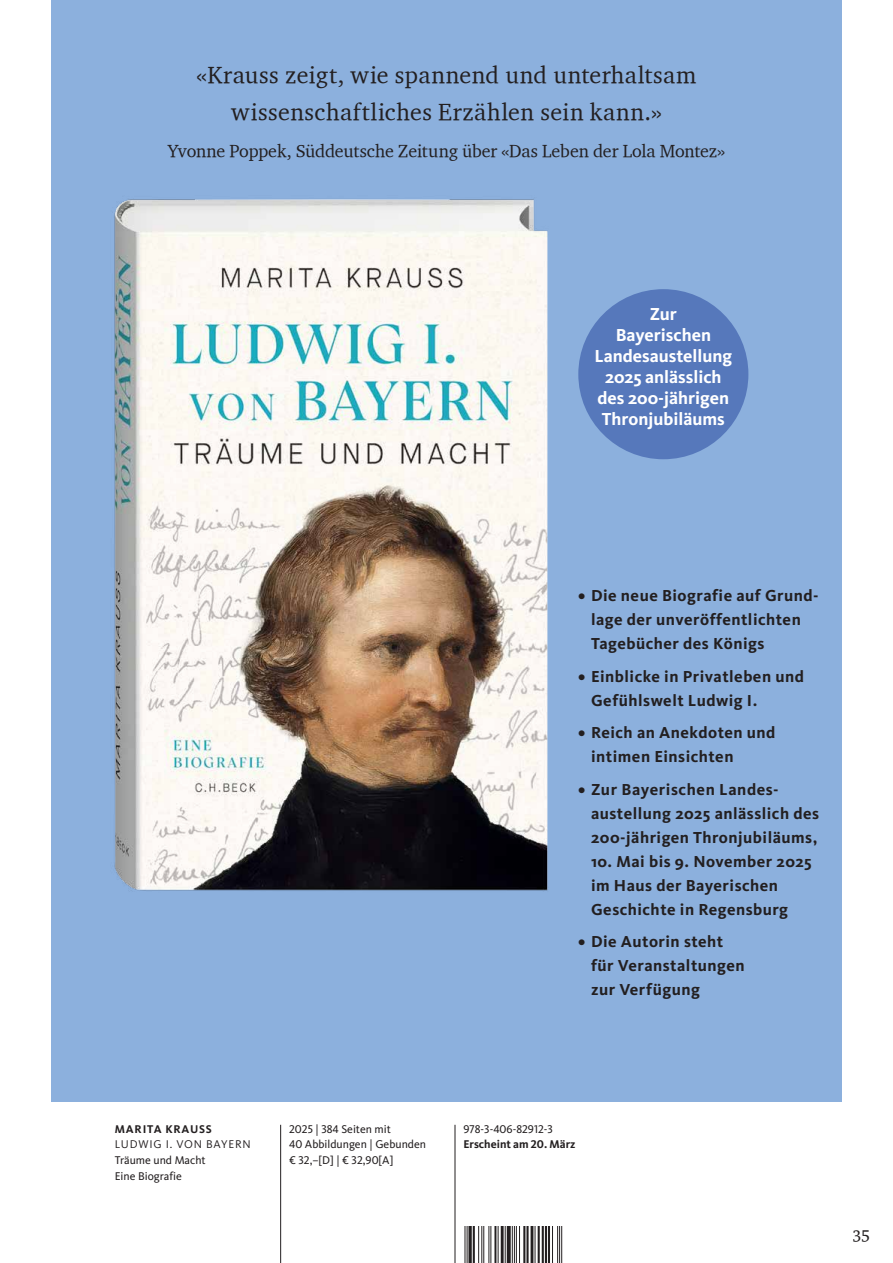
<style>
.page{position:relative;width:893px;height:1263px;background:#fff}
.page>*{position:absolute;margin:0;border:0;box-sizing:border-box;transform-origin:0 0}
.t1{font:24px/37.5px "Charter OSITCTT";letter-spacing:.02em;color:#231f20;text-align:center}
.t2{font:700 18px/21px "Kievit Pro";color:#fff;text-align:center}
.t3{font:18px "Charter OSITCTT";letter-spacing:-.01em;color:#231f20}
.t4{font:700 16.5px/24px "Kievit Pro";letter-spacing:.03em;color:#231f20}
.t5{font:11.7px/15.8px "Kievit Pro";color:#231f20}
.t6{font:700 11.7px "Kievit Pro";color:#231f20}
.t7{font:11.7px "Kievit Pro";letter-spacing:.07em;color:#231f20}
.t8{font:700 11.7px "Kievit Pro";letter-spacing:.07em;color:#231f20}
</style>
<div class="page">
<div style="left:51px;top:0;width:791px;height:1101px;background:#8cb0dd"></div>
<hr style="left:280px;top:1125px;width:1px;height:138px;background:#231f20">
<hr style="left:455px;top:1125px;width:1px;height:138px;background:#231f20">
<hr style="left:464px;top:1227px;width:1px;height:36px;background:#231f20">
<hr style="left:467px;top:1227px;width:1px;height:36px;background:#231f20">
<svg style="left:468px;top:1227px;width:4px;height:36px"></svg>
<hr style="left:473px;top:1227px;width:2px;height:36px;background:#231f20">
<hr style="left:478px;top:1227px;width:1px;height:36px;background:#231f20">
<hr style="left:481px;top:1227px;width:1px;height:36px;background:#231f20">
<hr style="left:483px;top:1227px;width:1px;height:36px;background:#231f20">
<hr style="left:488px;top:1227px;width:1px;height:36px;background:#231f20">
<hr style="left:490px;top:1227px;width:1px;height:36px;background:#231f20">
<hr style="left:494px;top:1227px;width:2px;height:36px;background:#231f20">
<hr style="left:498px;top:1227px;width:1px;height:36px;background:#231f20">
<hr style="left:501px;top:1227px;width:3px;height:36px;background:#231f20">
<hr style="left:505px;top:1227px;width:1px;height:36px;background:#231f20">
<svg style="left:507px;top:1227px;width:4px;height:36px"></svg>
<hr style="left:512px;top:1227px;width:1px;height:36px;background:#231f20">
<hr style="left:514px;top:1227px;width:1px;height:36px;background:#231f20">
<hr style="left:516px;top:1227px;width:1px;height:36px;background:#231f20">
<hr style="left:519px;top:1227px;width:1px;height:36px;background:#231f20">
<hr style="left:523px;top:1227px;width:2px;height:36px;background:#231f20">
<hr style="left:526px;top:1227px;width:3px;height:36px;background:#231f20">
<hr style="left:531px;top:1227px;width:2px;height:36px;background:#231f20">
<hr style="left:535px;top:1227px;width:1px;height:36px;background:#231f20">
<hr style="left:538px;top:1227px;width:2px;height:36px;background:#231f20">
<hr style="left:542px;top:1227px;width:2px;height:36px;background:#231f20">
<hr style="left:545px;top:1227px;width:2px;height:36px;background:#231f20">
<hr style="left:548px;top:1227px;width:2px;height:36px;background:#231f20">
<hr style="left:552px;top:1227px;width:1px;height:36px;background:#231f20">
<hr style="left:557px;top:1227px;width:1px;height:36px;background:#231f20">
<hr style="left:559px;top:1227px;width:1px;height:36px;background:#231f20">
<hr style="left:561px;top:1227px;width:1px;height:36px;background:#231f20">
<div style="left:578px;top:289px;width:170px;height:170px;background:#5678bb;border-radius:50%"></div>
<img style="left:114px;top:199px;width:434px;height:692px">
<h1 class="t1" style="left:197px;top:55px;width:501px">«Krauss zeigt, wie spannend und unterhaltsam wissenschaftliches Erzählen sein kann.»</h1>
<p class="t3" style="left:168px;top:140px;width:559px">Yvonne Poppek, Süddeutsche Zeitung über «Das Leben der Lola Montez»</p>
<p class="t2" style="left:594px;top:303px;width:139px">Zur<br>Bayerischen<br>Landesaustellung<br>2025 anlässlich des 200-jährigen<br>Thronjubiläums</p>
<p class="t4" style="left:591px;top:583px;width:229px;text-indent:-13px">• Die neue Biografie auf Grund&shy;lage der unveröffentlichten<br>Tagebücher des Königs</p>
<p class="t4" style="left:591px;top:664px;width:214px;text-indent:-13px">• Einblicke in Privatleben und<br>Gefühlswelt Ludwig I.</p>
<p class="t4" style="left:591px;top:720px;width:186px;text-indent:-13px">• Reich an Anekdoten und intimen Einsichten</p>
<p class="t4" style="left:591px;top:777px;width:229px;text-indent:-13px">• Zur Bayerischen Landes&shy;austellung 2025 anlässlich des<br>200-jährigen Thronjubiläums,</p>
<p class="t4" style="left:591px;top:849px;width:222px">10. Mai bis 9. November 2025 im Haus der Bayerischen<br>Geschichte in Regensburg</p>
<p class="t4" style="left:591px;top:929px;width:155px;text-indent:-13px">• Die Autorin steht für Veranstaltungen zur Verfügung</p>
<p class="t8" style="left:115px;top:1121px;width:99px">MARITA KRAUSS</p>
<p class="t7" style="left:115px;top:1137px;width:137px">LUDWIG I. VON BAYERN</p>
<p class="t5" style="left:115px;top:1152px;width:92px">Träume und Macht<br>Eine Biografie</p>
<p class="t5" style="left:289px;top:1121px;width:138px">2025 | 384 Seiten mit<br>40 Abbildungen | Gebunden € 32,–[D] | € 32,90[A]</p>
<p class="t5" style="left:463px;top:1121px;width:91px">978-3-406-82912-3</p>
<p class="t6" style="left:463px;top:1137px;width:114px">Erscheint am 20. März</p>
<p class="t3" style="left:852px;top:1222px;width:19px">35</p>
</div>
